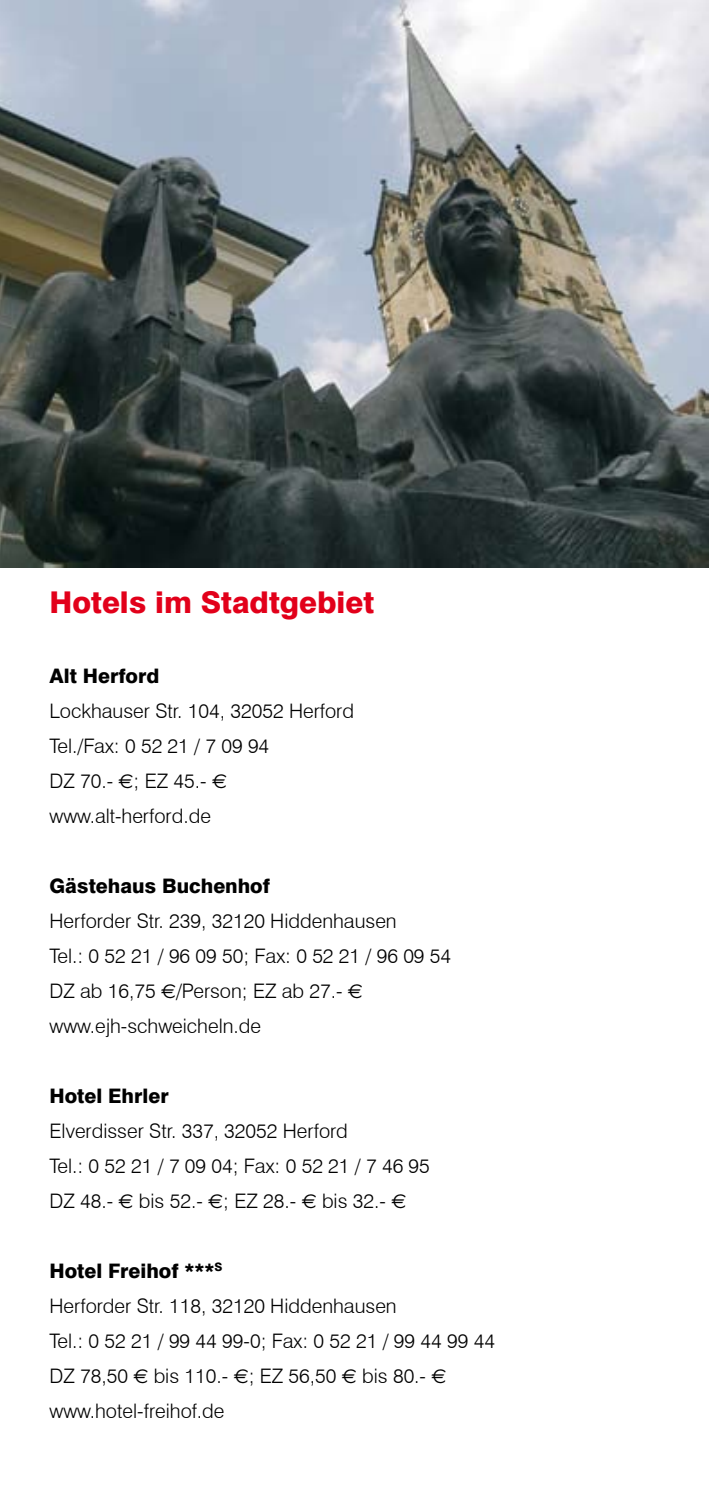
<style>
.page{position:relative;width:709px;height:1489px;background:#fff}
.page>*{position:absolute;margin:0;border:0;box-sizing:border-box;transform-origin:0 0}
.t1{font:800 30px "Swiss 721 BT";color:#e2001a}
.t2{font:300 20px/35px "Swiss 721 BT";color:#000}
.t3{font:800 20px "Swiss 721 BT";color:#000}
.s1{font-family:"Euro Sans";font-weight:400}
.s2{font-weight:800}
</style>
<div class="page">
<img style="left:0;top:0;width:708px;height:567px">
<h1 class="t1" style="left:49px;top:584px;width:326px">Hotels im Stadtgebiet</h1>
<p class="t3" style="left:49px;top:663px;width:111px">Alt Herford</p>
<p class="t2" style="left:49px;top:693px;width:306px">Lockhauser Str. 104, 32052 Herford<br>Tel./Fax: 0 52 21 / 7 09 94<br>DZ 70.- <span class="s1">€</span>; EZ 45.- <span class="s1">€ </span>www.alt-herford.de</p>
<p class="t3" style="left:49px;top:873px;width:222px">Gästehaus Buchenhof</p>
<p class="t2" style="left:49px;top:903px;width:403px">Herforder Str. 239, 32120 Hiddenhausen<br>Tel.: 0 52 21 / 96 09 50; Fax: 0 52 21 / 96 09 54<br>DZ ab 16,75 <span class="s1">€</span>/Person; EZ ab 27.- <span class="s1">€ </span>www.ejh-schweicheln.de</p>
<p class="t3" style="left:49px;top:1083px;width:121px">Hotel Ehrler</p>
<p class="t2" style="left:49px;top:1113px;width:382px">Elverdisser Str. 337, 32052 Herford<br>Tel.: 0 52 21 / 7 09 04; Fax: 0 52 21 / 7 46 95<br>DZ 48.- <span class="s1">€</span> bis 52.- <span class="s1">€</span>; EZ 28.- <span class="s1">€</span> bis 32.- <span class="s1">€</span></p>
<p class="t2" style="left:49px;top:1253px;width:447px"><span class="s2">Hotel Freihof ***</span><sup>S<br></sup>Herforder Str. 118, 32120 Hiddenhausen<br>Tel.: 0 52 21 / 99 44 99-0; Fax: 0 52 21 / 99 44 99 44<br>DZ 78,50 <span class="s1">€</span> bis 110.- <span class="s1">€</span>; EZ 56,50 <span class="s1">€</span> bis 80.- <span class="s1">€ </span>www.hotel-freihof.de</p>
</div>
